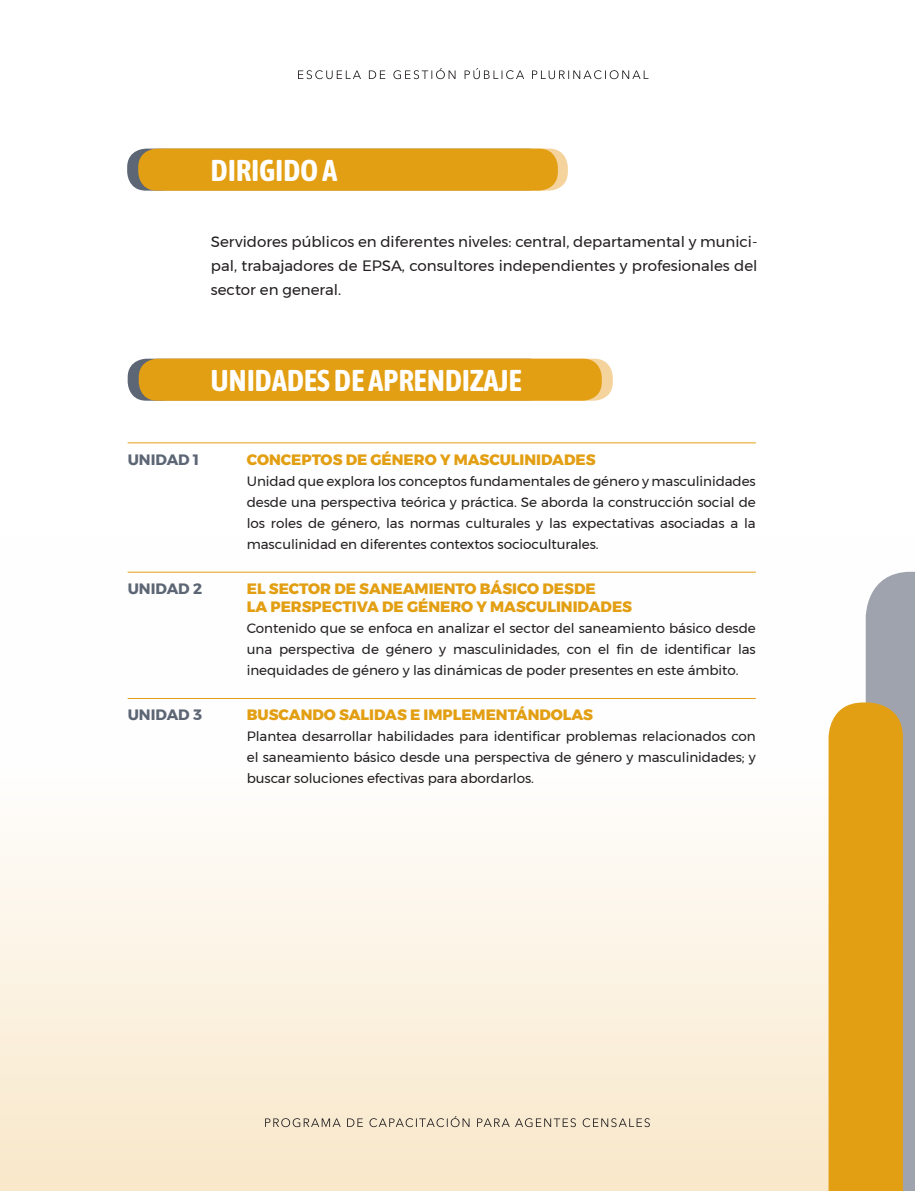
<style>
.page{position:relative;width:915px;height:1191px;background:#fff}
.page>*{position:absolute;margin:0;border:0;box-sizing:border-box;transform-origin:0 0}
.t1{font:700 30px "Asap Condensed";letter-spacing:.01em;color:#fff}
.TextoOz{font:15px/24px "Montserrat";color:#231f20;text-align:justify}
.TEMA{font:800 15px/18px "Montserrat";color:#e39f13}
.TEMA-2{font:700 15px "Montserrat";color:#5d6675}
.TEX_TAB{font:13.5px/21px "Montserrat";letter-spacing:-.005em;color:#231f20;text-align:justify}
</style>
<div class="page">
<div style="left:1px;top:536px;width:913px;height:655px;background:linear-gradient(to bottom,#fff,#f9eacf)"></div>
<svg style="left:298px;top:68px;width:350px;height:11px"></svg>
<svg style="left:828px;top:572px;width:86px;height:619px;background:#d7aa4e"></svg>
<svg style="left:265px;top:1116px;width:384px;height:11px;background:#d4c8b3"></svg>
<div style="left:128px;top:359px;width:419px;height:42px;background:#5d6675;border-radius:19px"></div>
<div style="left:127px;top:149px;width:419px;height:42px;background:#5d6675;border-radius:19px"></div>
<div style="left:150px;top:359px;width:462px;height:42px;background:#f5d39c;border-radius:19px"></div>
<svg style="left:148px;top:149px;width:419px;height:42px"></svg>
<div style="left:139px;top:359px;width:462px;height:42px;background:#e39f13;border-radius:19px"></div>
<div style="left:138px;top:149px;width:419px;height:42px;background:#e39f13;border-radius:19px"></div>
<hr style="left:128px;top:442px;width:627px;height:1px;background:#e39f13">
<hr style="left:128px;top:572px;width:627px;height:1px;background:#e39f13">
<hr style="left:128px;top:698px;width:627px;height:1px;background:#e39f13">
<p class="t1" style="left:211px;top:149px;width:128px">DIRIGIDO A</p>
<p class="TextoOz" style="left:211px;top:230px;width:548px">Servidores públicos en diferentes niveles: central, departamental y munici&shy;pal, trabajadores de EPSA, consultores independientes y profesionales del sector en general.</p>
<p class="t1" style="left:211px;top:359px;width:312px">UNIDADES DE APRENDIZAJE</p>
<p class="TEMA-2" style="left:128px;top:447px;width:73px">UNIDAD 1</p>
<p class="TEMA" style="left:247px;top:450px;width:350px">CONCEPTOS DE GÉNERO Y MASCULINIDADES</p>
<p class="TEX_TAB" style="left:247px;top:470px;width:510px">Unidad que explora los conceptos fundamentales de género y masculinidades desde una perspectiva teórica y práctica. Se aborda la construcción social de los roles de género, las normas culturales y las expectativas asociadas a la masculinidad en diferentes contextos socioculturales.</p>
<p class="TEMA-2" style="left:128px;top:576px;width:76px">UNIDAD 2</p>
<p class="TEMA" style="left:247px;top:579px;width:386px">EL SECTOR DE SANEAMIENTO BÁSICO DESDE<br>LA PERSPECTIVA DE GÉNERO Y MASCULINIDADES</p>
<p class="TEX_TAB" style="left:247px;top:617px;width:510px">Contenido que se enfoca en analizar el sector del saneamiento básico desde una perspectiva de género y masculinidades, con el fin de identificar las inequidades de género y las dinámicas de poder presentes en este ámbito.</p>
<p class="TEMA-2" style="left:128px;top:703px;width:76px">UNIDAD 3</p>
<p class="TEMA" style="left:247px;top:706px;width:348px">BUSCANDO SALIDAS E IMPLEMENTÁNDOLAS</p>
<p class="TEX_TAB" style="left:247px;top:725px;width:510px">Plantea desarrollar habilidades para identificar problemas relacionados con el saneamiento básico desde una perspectiva de género y masculinidades; y buscar soluciones efectivas para abordarlos.</p>
</div>
